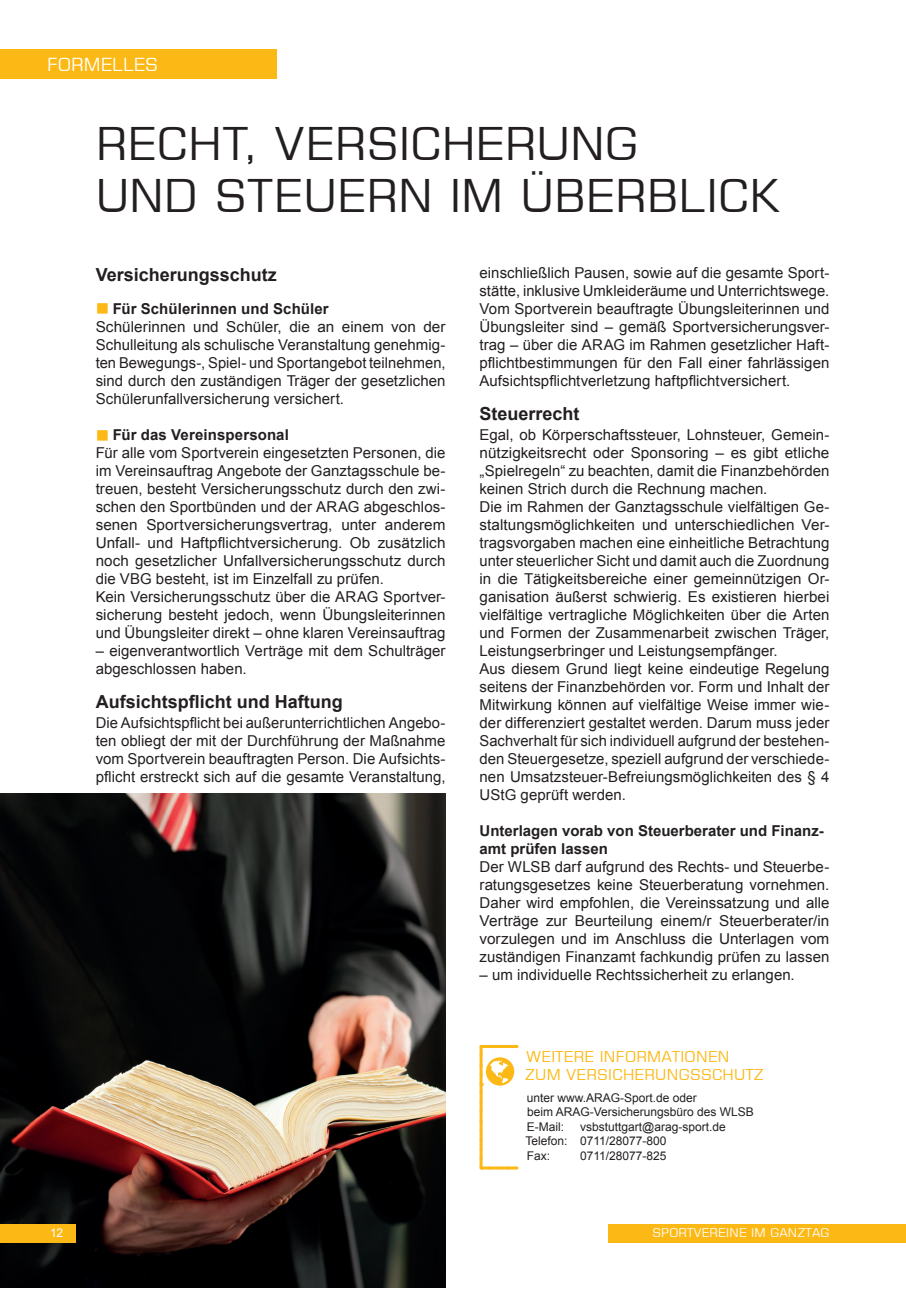
<style>
.page{position:relative;width:906px;height:1289px;background:#fff}
.page>*{position:absolute;margin:0;border:0;box-sizing:border-box;transform-origin:0 0}
.t1{font:45px/52.5px "Square 721 BT";letter-spacing:.005em;color:#231f20}
.t2{font:700 18px "Arial";color:#231f20}
.t3{font:18px "Square 721 BT";color:#fff}
.t4{font:15px/18px "Arial";letter-spacing:.005em;color:#231f20;text-align:justify}
.t5{font:700 15px/18px "Arial";color:#231f20}
.t6{font:15px/18px "Square 721 BT";letter-spacing:.02em;color:#fcb814}
.t7{font:12px/14.4px "Arial";color:#231f20}
.t8{font:12px "Square 721 BT";letter-spacing:.02em;color:#fff}
.t9{font:12px "Arial";color:#fff}
</style>
<div class="page">
<hr style="left:481px;top:1166px;width:35px;height:3px;background:#fcb814">
<hr style="left:479px;top:1084px;width:3px;height:83px;background:#fcb814">
<svg style="left:490px;top:1166px;width:27px;height:3px"></svg>
<svg style="left:479px;top:1044px;width:38px;height:114px"></svg>
<div style="left:608px;top:1223px;width:298px;height:18px;background:#fcb814"></div>
<img style="left:0;top:793px;width:445px;height:494px">
<div style="left:0;top:49px;width:276px;height:30px;background:#fcb814"></div>
<div style="left:0;top:1223px;width:76px;height:18px;background:#fcb814"></div>
<p class="t3" style="left:47px;top:53px;width:112px">FORMELLES</p>
<h1 class="t1" style="left:96px;top:116px;width:685px">RECHT, VERSICHERUNG<br>UND STEUERN IM ÜBERBLICK</h1>
<p class="t2" style="left:96px;top:262px;width:183px">Versicherungsschutz</p>
<p class="t5" style="left:113px;top:300px;width:218px">Für Schülerinnen und Schüler</p>
<p class="t4" style="left:96px;top:317px;width:351px">Schülerinnen und Schüler, die an einem von der Schulleitung als schulische Veranstaltung genehmig&shy;ten Bewegungs-, Spiel- und Sportangebot teilnehmen, sind durch den zuständigen Träger der gesetzlichen Schülerunfallversicherung versichert.</p>
<p class="t5" style="left:113px;top:426px;width:178px">Für das Vereinspersonal</p>
<p class="t4" style="left:96px;top:443px;width:351px;text-align:left">Für alle vom Sportverein eingesetzten Personen, die im Vereinsauftrag Angebote der Ganztagsschule be&shy;treuen, besteht Versicherungsschutz durch den zwi&shy;schen den Sportbünden und der ARAG abgeschlos&shy;senen Sportversicherungsvertrag, unter anderem Unfall- und Haftpflichtversicherung. Ob zusätzlich noch gesetzlicher Unfallversicherungsschutz durch die VBG besteht, ist im Einzelfall zu prüfen.<br>Kein Versicherungsschutz über die ARAG Sportver&shy;sicherung besteht jedoch, wenn Übungsleiterinnen und Übungsleiter direkt – ohne klaren Vereinsauftrag</p>
<p class="t4" style="left:96px;top:641px;width:351px">– eigenverantwortlich Verträge mit dem Schulträger abgeschlossen haben.</p>
<p class="t2" style="left:96px;top:689px;width:248px">Aufsichtspflicht und Haftung</p>
<p class="t4" style="left:96px;top:713px;width:351px">Die Aufsichtspflicht bei außerunterrichtlichen Angebo&shy;ten obliegt der mit der Durchführung der Maßnahme vom Sportverein beauftragten Person. Die Aufsichts&shy;pflicht erstreckt sich auf die gesamte Veranstaltung,</p>
<p class="t9" style="left:50px;top:1224px;width:14px">12</p>
<p class="t4" style="left:479px;top:263px;width:351px">einschließlich Pausen, sowie auf die gesamte Sport&shy;stätte, inklusive Umkleideräume und Unterrichtswege.<br>Vom Sportverein beauftragte Übungsleiterinnen und Übungsleiter sind – gemäß Sportversicherungsver&shy;trag – über die ARAG im Rahmen gesetzlicher Haft&shy;pflichtbestimmungen für den Fall einer fahrlässigen Aufsichtspflichtverletzung haftpflichtversichert.</p>
<p class="t2" style="left:479px;top:401px;width:102px">Steuerrecht</p>
<p class="t4" style="left:479px;top:425px;width:351px;text-align:left">Egal, ob Körperschaftssteuer, Lohnsteuer, Gemein&shy;nützigkeitsrecht oder Sponsoring – es gibt etliche „Spielregeln“ zu beachten, damit die Finanzbehörden keinen Strich durch die Rechnung machen.<br>Die im Rahmen der Ganztagsschule vielfältigen Ge&shy;staltungsmöglichkeiten und unterschiedlichen Ver&shy;tragsvorgaben machen eine einheitliche Betrachtung unter steuerlicher Sicht und damit auch die Zuordnung in die Tätigkeitsbereiche einer gemeinnützigen Or&shy;ganisation äußerst schwierig. Es existieren hierbei vielfältige vertragliche Möglichkeiten über die Arten und Formen der Zusammenarbeit zwischen Träger, Leistungserbringer und Leistungsempfänger.<br>Aus diesem Grund liegt keine eindeutige Regelung seitens der Finanzbehörden vor. Form und Inhalt der Mitwirkung können auf vielfältige Weise immer wie&shy;der differenziert gestaltet werden. Darum muss jeder Sachverhalt für sich individuell aufgrund der bestehen&shy;den Steuergesetze, speziell aufgrund der verschiede&shy;nen Umsatzsteuer-Befreiungsmöglichkeiten des § 4<br>UStG geprüft werden.</p>
<p class="t5" style="left:479px;top:822px;width:346px">Unterlagen vorab von Steuerberater und Finanz&shy;amt prüfen lassen</p>
<p class="t4" style="left:479px;top:857px;width:351px">Der WLSB darf aufgrund des Rechts- und Steuerbe&shy;ratungsgesetzes keine Steuerberatung vornehmen.<br>Daher wird empfohlen, die Vereinssatzung und alle Verträge zur Beurteilung einem/r Steuerberater/in vorzulegen und im Anschluss die Unterlagen vom zuständigen Finanzamt fachkundig prüfen zu lassen</p>
<p class="t4" style="left:479px;top:965px;width:317px">– um individuelle Rechtssicherheit zu erlangen.</p>
<p class="t6" style="left:525px;top:1047px;width:240px">WEITERE INFORMATIONEN<br>ZUM VERSICHERUNGSSCHUTZ</p>
<p class="t7" style="left:527px;top:1090px;width:229px">unter www.ARAG-Sport.de oder<br>beim ARAG-Versicherungsbüro des WLSB<br>E-Mail:</p>
<p class="t7" style="left:525px;top:1119px;width:202px;text-indent:55px">vsbstuttgart@arag-sport.de<br>Telefon: 0711/28077-800<br>Fax:</p>
<p class="t7" style="left:580px;top:1147px;width:88px">0711/28077-825</p>
<p class="t8" style="left:652px;top:1225px;width:178px">SPORTVEREINE IM GANZTAG</p>
</div>
